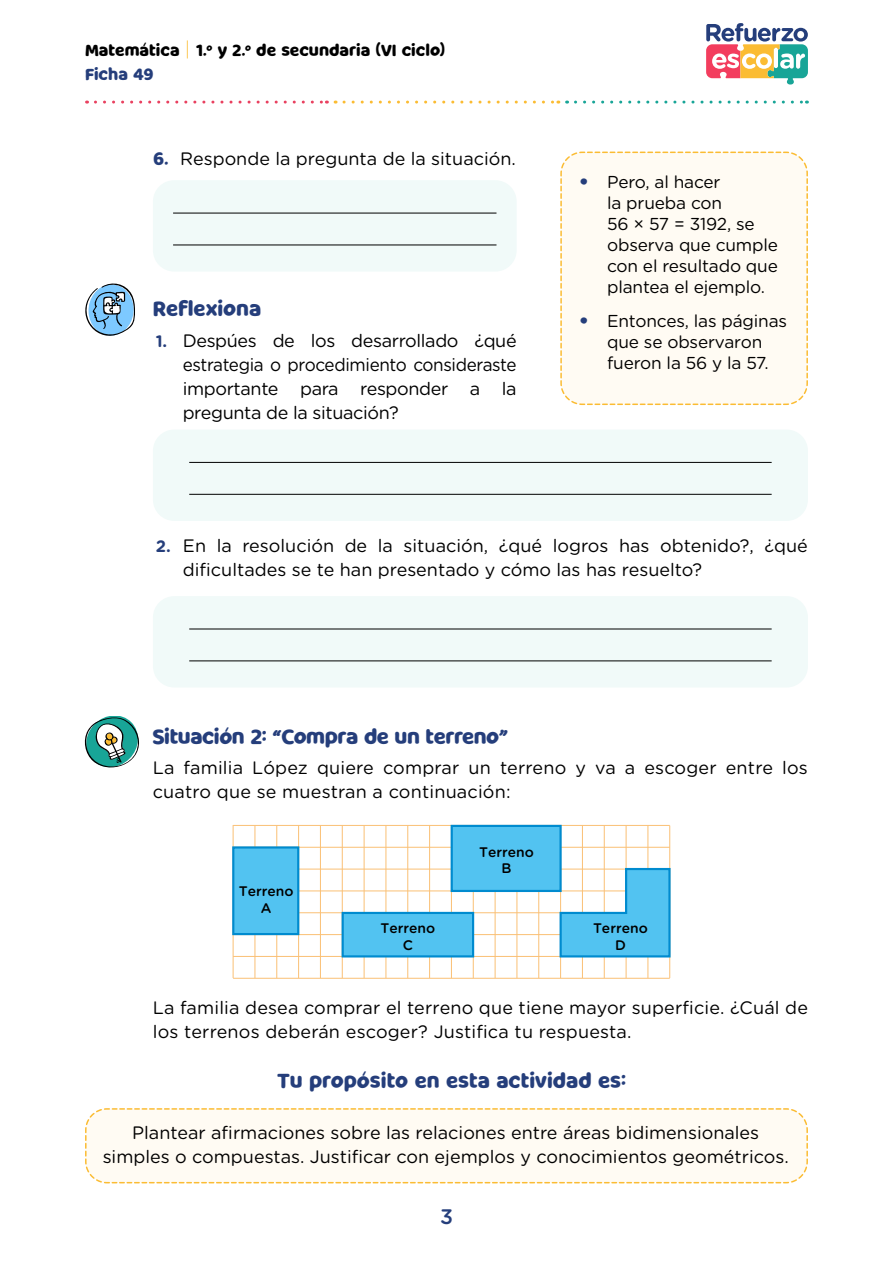
<style>
.page{position:relative;width:893px;height:1263px;background:#fff}
.page>*{position:absolute;margin:0;border:0;box-sizing:border-box;transform-origin:0 0}
.t1{font:21px "Milky Nice Clean";color:#253e7b}
.t2{font:21px "Milky Nice Clean";letter-spacing:-.02em;color:#253e7b}
.t3{font:500 21px "Gotham Rounded";color:#253e7b}
.t4{font:18px/24px "Gotham Rounded";color:#000}
.t5{font:17.25px/21px "Gotham Rounded";letter-spacing:-.01em;color:#000}
.t6{font:16.5px/23.4px "Milky Nice Clean";color:#000}
.t7{font:500 13.8px/16.6px "Gotham Rounded";color:#000;text-align:center}
.s1{font-family:"Gotham Rounded";font-weight:300;font-size:19.5px;color:#fbbc33}
.s2{color:#253e7b}
.s3{font-family:"Milky Nice Clean";color:#253e7b}
.s4{font-weight:700;font-size:16.5px;color:#253e7b}
</style>
<div class="page">
<svg style="left:706px;top:23px;width:102px;height:62px"></svg>
<svg style="left:95px;top:101px;width:232px;height:3px"></svg>
<svg style="left:344px;top:101px;width:215px;height:3px"></svg>
<svg style="left:575px;top:101px;width:232px;height:3px"></svg>
<svg style="left:85px;top:283px;width:50px;height:53px"></svg>
<svg style="left:84px;top:716px;width:55px;height:52px"></svg>
<div style="left:85px;top:1108px;width:723px;height:76px;background:#fffbf3"></div>
<div style="left:560px;top:151px;width:248px;height:255px;background:#fffbf3"></div>
<hr style="left:233px;top:825px;width:437px;height:1px;background:#fac075">
<hr style="left:233px;top:847px;width:437px;height:1px;background:#fac075">
<hr style="left:233px;top:869px;width:437px;height:1px;background:#fac075">
<hr style="left:233px;top:890px;width:437px;height:1px;background:#fac075">
<hr style="left:233px;top:912px;width:437px;height:1px;background:#fac075">
<hr style="left:233px;top:934px;width:437px;height:1px;background:#fac075">
<hr style="left:233px;top:956px;width:437px;height:1px;background:#fac075">
<hr style="left:233px;top:978px;width:437px;height:1px;background:#fac075">
<hr style="left:233px;top:825px;width:1px;height:153px;background:#fac075">
<hr style="left:255px;top:825px;width:1px;height:153px;background:#fac075">
<hr style="left:276px;top:825px;width:1px;height:153px;background:#fac075">
<hr style="left:298px;top:825px;width:1px;height:153px;background:#fac075">
<hr style="left:320px;top:825px;width:1px;height:153px;background:#fac075">
<hr style="left:342px;top:825px;width:1px;height:153px;background:#fac075">
<hr style="left:364px;top:825px;width:1px;height:153px;background:#fac075">
<hr style="left:386px;top:825px;width:1px;height:153px;background:#fac075">
<hr style="left:407px;top:825px;width:1px;height:153px;background:#fac075">
<hr style="left:429px;top:825px;width:1px;height:153px;background:#fac075">
<hr style="left:451px;top:825px;width:1px;height:153px;background:#fac075">
<hr style="left:473px;top:825px;width:1px;height:153px;background:#fac075">
<hr style="left:495px;top:825px;width:1px;height:153px;background:#fac075">
<hr style="left:517px;top:825px;width:1px;height:153px;background:#fac075">
<hr style="left:538px;top:825px;width:1px;height:153px;background:#fac075">
<hr style="left:560px;top:825px;width:1px;height:153px;background:#fac075">
<hr style="left:582px;top:825px;width:1px;height:153px;background:#fac075">
<hr style="left:604px;top:825px;width:1px;height:153px;background:#fac075">
<hr style="left:626px;top:825px;width:1px;height:153px;background:#fac075">
<hr style="left:647px;top:825px;width:1px;height:153px;background:#fac075">
<hr style="left:669px;top:825px;width:1px;height:153px;background:#fac075">
<div style="left:233px;top:847px;width:65px;height:87px;background:#52c3f1"></div>
<div style="left:232px;top:846px;width:67px;height:89px;border:2px solid #008bcf"></div>
<div style="left:452px;top:826px;width:109px;height:65px;background:#52c3f1"></div>
<div style="left:451px;top:825px;width:111px;height:67px;border:2px solid #008bcf"></div>
<div style="left:343px;top:913px;width:130px;height:43px;background:#52c3f1"></div>
<div style="left:342px;top:912px;width:132px;height:45px;border:2px solid #008bcf"></div>
<svg style="left:558px;top:867px;width:113px;height:91px"></svg>
<div style="left:153px;top:429px;width:655px;height:92px;background:#f1faf9;border-radius:21px"></div>
<hr style="left:189px;top:462px;width:583px;height:1px;background:#000">
<hr style="left:189px;top:494px;width:583px;height:1px;background:#000">
<div style="left:153px;top:596px;width:655px;height:91px;background:#f1faf9;border-radius:21px"></div>
<hr style="left:189px;top:629px;width:583px;height:1px;background:#000">
<hr style="left:189px;top:660px;width:583px;height:1px;background:#000">
<div style="left:153px;top:180px;width:364px;height:92px;background:#f1faf9;border-radius:21px"></div>
<hr style="left:173px;top:213px;width:323px;height:1px;background:#000">
<hr style="left:173px;top:245px;width:323px;height:1px;background:#000">
<p class="t6" style="left:85px;top:39px;width:362px">Matemática <span class="s1">|</span> 1.<sup>o</sup> y 2.<sup>o</sup> de secundaria (VI ciclo)<br><span class="s2">Ficha 49</span></p>
<p class="t4" style="left:153px;top:146px;width:364px"><span class="s3">6.</span> Responde la pregunta de la situación.</p>
<p class="t1" style="left:153px;top:295px;width:110px">Reflexiona</p>
<p class="t4" style="left:183px;top:328px;width:335px;text-align:justify;text-indent:-27px"><span class="s4">1.</span> Despúes de los desarrollado ¿qué estrategia o procedimiento consideraste importante para responder a la pregunta de la situación?</p>
<p class="t5" style="left:607px;top:171px;width:172px;text-indent:-27px"><span class="s3">•</span> Pero, al hacer<br>la prueba con<br>56 × 57 = 3192, se observa que cumple con el resultado que plantea el ejemplo.</p>
<p class="t5" style="left:580px;top:310px;width:208px;text-align:center"><span class="s3">•</span> Entonces, las páginas que se observaron fueron la 56 y la 57.</p>
<p class="t4" style="left:183px;top:533px;width:626px;text-indent:-27px"><span class="s4">2.</span> En la resolución de la situación, ¿qué logros has obtenido?, ¿qué dificultades se te han presentado y cómo las has resuelto?</p>
<p class="t2" style="left:152px;top:724px;width:357px">Situación 2: “Compra de un terreno”</p>
<p class="t4" style="left:153px;top:755px;width:657px">La familia López quiere comprar un terreno y va a escoger entre los cuatro que se muestran a continuación:</p>
<p class="t7" style="left:239px;top:882px;width:56px">Terreno<br>A</p>
<p class="t7" style="left:479px;top:843px;width:56px">Terreno<br>B</p>
<p class="t7" style="left:380px;top:919px;width:56px">Terreno<br>C</p>
<p class="t7" style="left:593px;top:919px;width:56px">Terreno<br>D</p>
<p class="t4" style="left:153px;top:995px;width:657px">La familia desea comprar el terreno que tiene mayor superficie. ¿Cuál de los terrenos deberán escoger? Justifica tu respuesta.</p>
<p class="t1" style="left:278px;top:1067px;width:350px">Tu propósito en esta actividad es:</p>
<p class="t4" style="left:103px;top:1120px;width:688px;text-align:center">Plantear afirmaciones sobre las relaciones entre áreas bidimensionales simples o compuestas. Justificar con ejemplos y conocimientos geométricos.</p>
<p class="t3" style="left:440px;top:1202px;width:14px">3</p>
</div>
